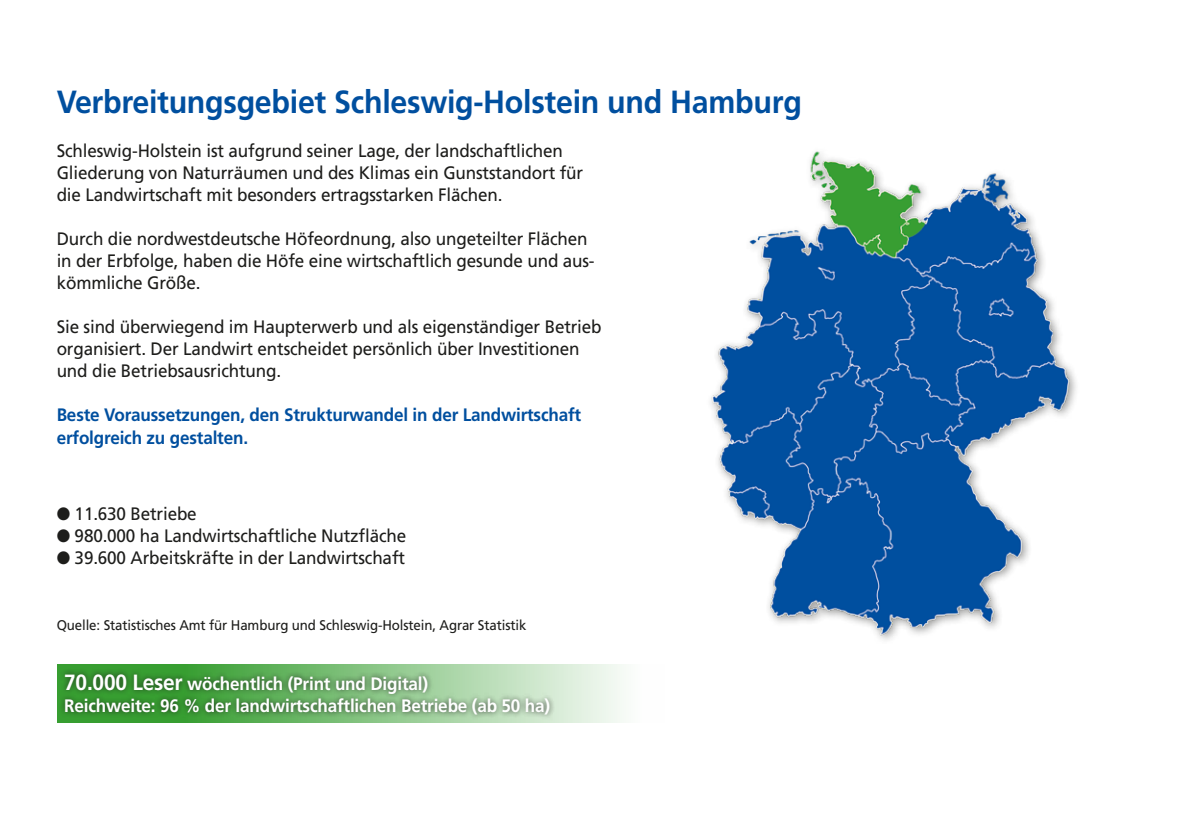
<style>
.page{position:relative;width:1191px;height:840px;background:#fff}
.page>*{position:absolute;margin:0;border:0;box-sizing:border-box;transform-origin:0 0}
.t1{font:700 32px "Frutiger LT Std";letter-spacing:-.01em;color:#004f9f;scale:.95 1}
.t2{font:18px/22px "Frutiger LT Std";letter-spacing:-.01em;color:#1d1d1b;scale:.95 1}
.t3{font:700 18px/22px "Frutiger LT Std";letter-spacing:-.01em;color:#fff;scale:.95 1}
.t4{font:700 18px/22px "Frutiger LT Std";letter-spacing:-.01em;color:#004f9f;scale:.95 1}
.t5{font:14px "Frutiger LT Std";letter-spacing:-.01em;color:#1d1d1b;scale:.95 1}
.s1{font-size:22px}
</style>
<div class="page">
<img style="left:711px;top:151px;width:365px;height:489px">
<svg style="left:57px;top:664px;width:565px;height:58px;background:#b5dbb3"></svg>
<div style="left:60px;top:667px;width:495px;height:53px;background:#1d1d1b;opacity:.75"></div>
<h1 class="t1" style="left:57px;top:83px;width:786px">Verbreitungsgebiet Schleswig-Holstein und Hamburg</h1>
<p class="t2" style="left:57px;top:140px;width:555px">Schleswig-Holstein ist aufgrund seiner Lage, der landschaftlichen<br>Gliederung von Naturräumen und des Klimas ein Gunststandort für die Landwirtschaft mit besonders ertragsstarken Flächen.</p>
<p class="t2" style="left:57px;top:228px;width:568px">Durch die nordwestdeutsche Höfeordnung, also ungeteilter Flächen in der Erbfolge, haben die Höfe eine wirtschaftlich gesunde und aus&shy;kömmliche Größe.</p>
<p class="t2" style="left:57px;top:316px;width:575px">Sie sind überwiegend im Haupterwerb und als eigenständiger Betrieb organisiert. Der Landwirt entscheidet persönlich über Investitionen und die Betriebsausrichtung.</p>
<p class="t4" style="left:57px;top:404px;width:553px">Beste Voraussetzungen, den Strukturwandel in der Landwirtschaft erfolgreich zu gestalten.</p>
<p class="t2" style="left:57px;top:502px;width:149px">● 11.630 Betriebe</p>
<p class="t2" style="left:57px;top:524px;width:369px">● 980.000 ha Landwirtschaftliche Nutzfläche</p>
<p class="t2" style="left:57px;top:546px;width:368px">● 39.600 Arbeitskräfte in der Landwirtschaft</p>
<p class="t5" style="left:57px;top:616px;width:496px">Quelle: Statistisches Amt für Hamburg und Schleswig-Holstein, Agrar Statistik</p>
<p class="t3" style="left:64px;top:672px;width:513px"><span class="s1">70.000 Leser</span> wöchentlich (Print und Digital)<br>Reichweite: 96 % der landwirtschaftlichen Betriebe (ab 50 ha)</p>
</div>
